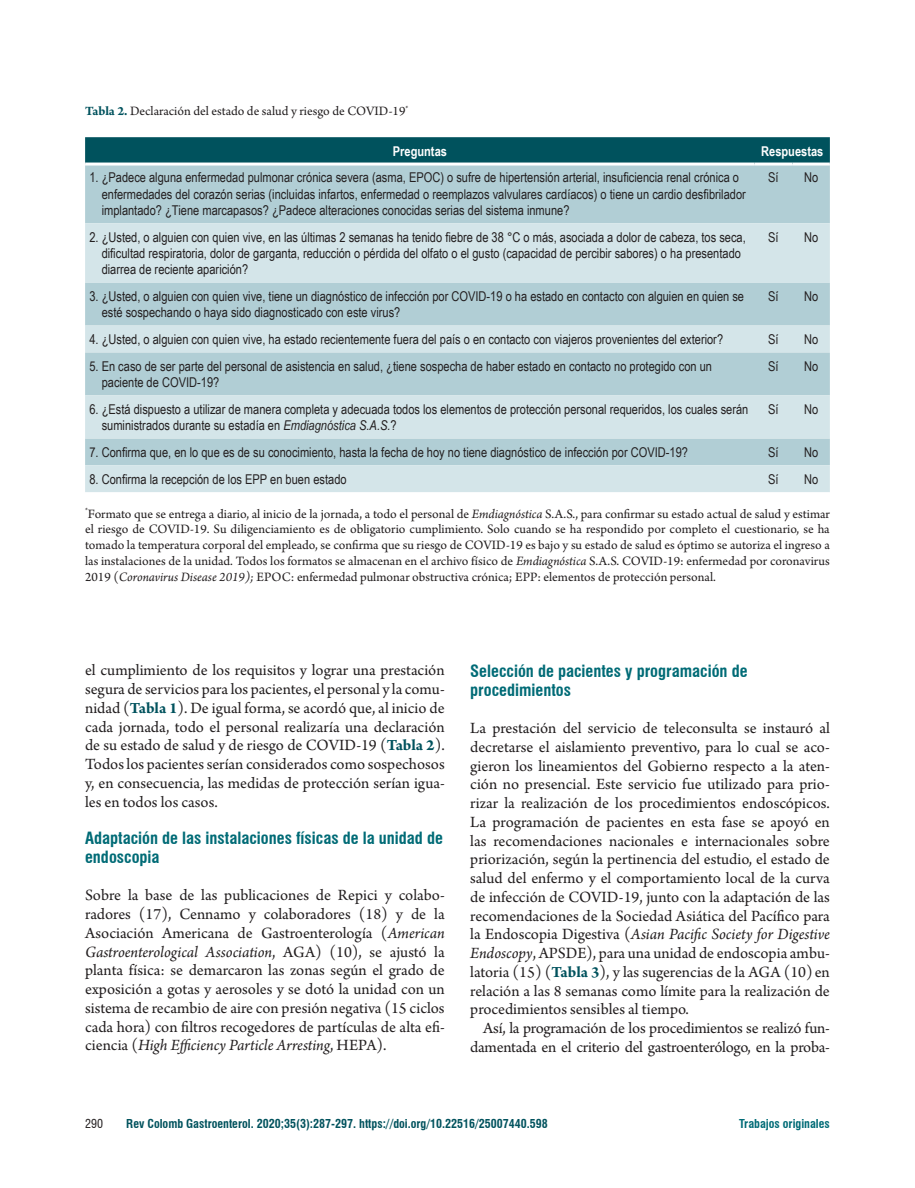
<style>
.page{position:relative;width:915px;height:1188px;background:#fff}
.page>*{position:absolute;margin:0;border:0;box-sizing:border-box;transform-origin:0 0}
.Texto{font:16.5px/18.8px "Arno Pro";color:#231f20;text-align:justify}
.Texto_con_sangría{font:16.5px/18.8px "Arno Pro";letter-spacing:-.015em;color:#231f20;text-align:justify}
.Titulo_2{font:700 condensed 16.5px/18.8px "Swiss 721 BT";color:#006b76}
.Texto_tabla{font:13.5px/16.2px "Arial Narrow";color:#231f20}
.Títulos_tablas_y_fig{font:13.5px/15.8px "Arno Pro";color:#231f20;text-align:justify}
.Titulos_tabla{font:700 13.5px "Arial Narrow";color:#fff}
.t1{font:700 condensed 12px "Swiss 721 BT";color:#00525d}
.t2{font:700 condensed 12px "Swiss 721 BT";color:#006b76}
.t3{font:condensed 12px "Swiss 721 BT";color:#231f20}
.s1{font-weight:700;color:#00525d}
.s2{font-style:italic}
</style>
<div class="page">
<svg style="left:85px;top:137px;width:744px;height:26px;background:#065661"></svg>
<div style="left:85px;top:166px;width:744px;height:57px;background:#b1ced5"></div>
<svg style="left:85px;top:223px;width:744px;height:269px;background:#c5dbe0"></svg>
<p class="Títulos_tablas_y_fig" style="left:85px;top:104px;width:324px"><span class="s1">Tabla 2.</span> Declaración del estado de salud y riesgo de COVID-19<sup>*</sup></p>
<p class="Titulos_tabla" style="left:392px;top:141px;width:56px">Preguntas</p>
<p class="Titulos_tabla" style="left:761px;top:141px;width:64px">Respuestas</p>
<p class="Texto_tabla" style="left:102px;top:169px;width:645px;text-indent:-12px">1. ¿Padece alguna enfermedad pulmonar crónica severa (asma, EPOC) o sufre de hipertensión arterial, insuficiencia renal crónica o enfermedades del corazón serias (incluidas infartos, enfermedad o reemplazos valvulares cardíacos) o tiene un cardio desfibrilador implantado? ¿Tiene marcapasos? ¿Padece alteraciones conocidas serias del sistema inmune?</p>
<p class="Texto_tabla" style="left:768px;top:169px;width:12px">Sí</p>
<p class="Texto_tabla" style="left:803px;top:169px;width:16px">No</p>
<p class="Texto_tabla" style="left:102px;top:228px;width:645px;text-indent:-12px">2. ¿Usted, o alguien con quien vive, en las últimas 2 semanas ha tenido fiebre de 38 °C o más, asociada a dolor de cabeza, tos seca, dificultad respiratoria, dolor de garganta, reducción o pérdida del olfato o el gusto (capacidad de percibir sabores) o ha presentado diarrea de reciente aparición?</p>
<p class="Texto_tabla" style="left:768px;top:228px;width:12px">Sí</p>
<p class="Texto_tabla" style="left:803px;top:228px;width:16px">No</p>
<p class="Texto_tabla" style="left:102px;top:287px;width:643px;text-indent:-12px">3. ¿Usted, o alguien con quien vive, tiene un diagnóstico de infección por COVID-19 o ha estado en contacto con alguien en quien se esté sospechando o haya sido diagnosticado con este virus?</p>
<p class="Texto_tabla" style="left:768px;top:287px;width:12px">Sí</p>
<p class="Texto_tabla" style="left:803px;top:287px;width:16px">No</p>
<p class="Texto_tabla" style="left:89px;top:331px;width:635px">4. ¿Usted, o alguien con quien vive, ha estado recientemente fuera del país o en contacto con viajeros provenientes del exterior?</p>
<p class="Texto_tabla" style="left:768px;top:331px;width:12px">Sí</p>
<p class="Texto_tabla" style="left:803px;top:331px;width:16px">No</p>
<p class="Texto_tabla" style="left:102px;top:357px;width:611px;text-indent:-12px">5. En caso de ser parte del personal de asistencia en salud, ¿tiene sospecha de haber estado en contacto no protegido con un paciente de COVID-19?</p>
<p class="Texto_tabla" style="left:768px;top:357px;width:12px">Sí</p>
<p class="Texto_tabla" style="left:803px;top:357px;width:16px">No</p>
<p class="Texto_tabla" style="left:102px;top:400px;width:648px;text-indent:-12px">6. ¿Está dispuesto a utilizar de manera completa y adecuada todos los elementos de protección personal requeridos, los cuales serán suministrados durante su estadía en <span class="s2">Emdiagnóstica S.A.S.</span>?</p>
<p class="Texto_tabla" style="left:768px;top:400px;width:12px">Sí</p>
<p class="Texto_tabla" style="left:803px;top:400px;width:16px">No</p>
<p class="Texto_tabla" style="left:89px;top:443px;width:600px">7. Confirma que, en lo que es de su conocimiento, hasta la fecha de hoy no tiene diagnóstico de infección por COVID-19?</p>
<p class="Texto_tabla" style="left:768px;top:443px;width:12px">Sí</p>
<p class="Texto_tabla" style="left:803px;top:443px;width:16px">No</p>
<p class="Texto_tabla" style="left:89px;top:470px;width:259px">8. Confirma la recepción de los EPP en buen estado</p>
<p class="Texto_tabla" style="left:768px;top:470px;width:12px">Sí</p>
<p class="Texto_tabla" style="left:803px;top:470px;width:16px">No</p>
<p class="Títulos_tablas_y_fig" style="left:85px;top:506px;width:746px"><sup>*</sup>Formato que se entrega a diario, al inicio de la jornada, a todo el personal de <span class="s2">Emdiagnóstica</span> S.A.S., para confirmar su estado actual de salud y estimar el riesgo de COVID-19. Su diligenciamiento es de obligatorio cumplimiento. Solo cuando se ha respondido por completo el cuestionario, se ha tomado la temperatura corporal del empleado, se confirma que su riesgo de COVID-19 es bajo y su estado de salud es óptimo se autoriza el ingreso a las instalaciones de la unidad. Todos los formatos se almacenan en el archivo físico de <span class="s2">Emdiagnóstica</span> S.A.S. COVID-19: enfermedad por coronavirus 2019 (<span class="s2">Coronavirus Disease 2019);</span> EPOC: enfermedad pulmonar obstructiva crónica; EPP: elementos de protección personal.</p>
<p class="Texto_con_sangría" style="left:85px;top:662px;width:361px">el cumplimiento de los requisitos y lograr una prestación segura de servicios para los pacientes, el personal y la comu&shy;nidad (<span class="s1">Tabla 1</span>). De igual forma, se acordó que, al inicio de cada jornada, todo el personal realizaría una declaración de su estado de salud y de riesgo de COVID-19 (<span class="s1">Tabla 2</span>).<br>Todos los pacientes serían considerados como sospechosos y, en consecuencia, las medidas de protección serían igua&shy;les en todos los casos.</p>
<p class="Titulo_2" style="left:85px;top:829px;width:359px">Adaptación de las instalaciones físicas de la unidad de endoscopia</p>
<p class="Texto" style="left:85px;top:887px;width:361px">Sobre la base de las publicaciones de Repici y colabo&shy;radores (17), Cennamo y colaboradores (18) y de la Asociación Americana de Gastroenterología (<span class="s2">American Gastroenterological Association</span>, AGA) (10), se ajustó la planta física: se demarcaron las zonas según el grado de exposición a gotas y aerosoles y se dotó la unidad con un sistema de recambio de aire con presión negativa (15 ciclos cada hora) con filtros recogedores de partículas de alta efi&shy;ciencia (<span class="s2">High Efficiency Particle Arresting</span>, HEPA).</p>
<p class="Titulo_2" style="left:470px;top:661px;width:279px">Selección de pacientes y programación de procedimientos</p>
<p class="Texto" style="left:470px;top:720px;width:361px">La prestación del servicio de teleconsulta se instauró al decretarse el aislamiento preventivo, para lo cual se aco&shy;gieron los lineamientos del Gobierno respecto a la aten&shy;ción no presencial. Este servicio fue utilizado para prio&shy;rizar la realización de los procedimientos endoscópicos.<br>La programación de pacientes en esta fase se apoyó en las recomendaciones nacionales e internacionales sobre priorización, según la pertinencia del estudio, el estado de salud del enfermo y el comportamiento local de la curva de infección de COVID-19, junto con la adaptación de las recomendaciones de la Sociedad Asiática del Pacífico para la Endoscopia Digestiva (<span class="s2">Asian Pacific Society for Digestive Endoscopy</span>, APSDE), para una unidad de endoscopia ambu&shy;latoria (15) (<span class="s1">Tabla 3</span>), y las sugerencias de la AGA (10) en relación a las 8 semanas como límite para la realización de procedimientos sensibles al tiempo.</p>
<p class="Texto_con_sangría" style="left:470px;top:1020px;width:361px;text-align:right">Así, la programación de los procedimientos se realizó fun&shy;damentada en el criterio del gastroenterólogo, en la proba-</p>
<p class="t3" style="left:85px;top:1116px;width:19px">290</p>
<p class="t1" style="left:126px;top:1117px;width:423px">Rev Colomb Gastroenterol. 2020;35(3):287-297. https://doi.org/10.22516/25007440.598</p>
<p class="t2" style="left:739px;top:1117px;width:92px">Trabajos originales</p>
</div>
